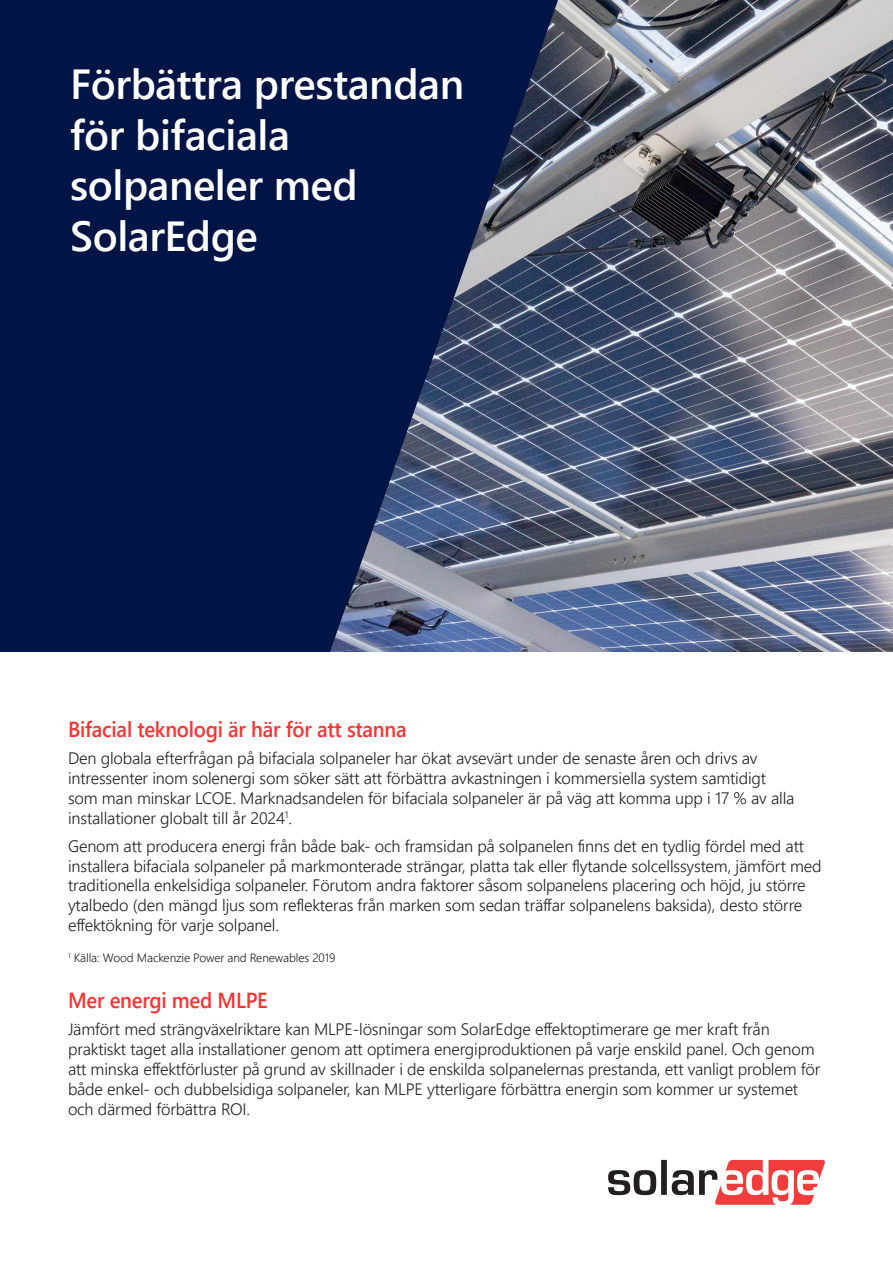
<style>
.page{position:relative;width:893px;height:1263px;background:#fff}
.page>*{position:absolute;margin:0;border:0;box-sizing:border-box;transform-origin:0 0}
.Cover_title_n{font:600 42px/50.4px "Segoe UI";letter-spacing:-.01em;color:#fff}
.Main_subtitle_n{font:600 21.75px "Segoe UI";letter-spacing:-.01em;color:#ff3232;scale:.93 1}
.t1{font:300 16.5px/19.8px "Segoe UI";letter-spacing:-.01em;color:#231f20}
.t2{font:300 12px "Segoe UI";letter-spacing:-.01em;color:#231f20}
</style>
<div class="page">
<img style="left:558px;top:0;width:335px;height:652px">
<svg style="left:0;top:0;width:558px;height:652px;background:#122452"></svg>
<svg style="left:608px;top:1160px;width:217px;height:45px"></svg>
<p class="Cover_title_n" style="left:70px;top:59px;width:396px">Förbättra prestandan för bifaciala</p>
<p class="Cover_title_n" style="left:70px;top:160px;width:289px">solpaneler med<br>SolarEdge</p>
<p class="Main_subtitle_n" style="left:68px;top:711px;width:366px">Bifacial teknologi är här för att stanna</p>
<p class="t1" style="left:68px;top:748px;width:728px">Den globala efterfrågan på bifaciala solpaneler har ökat avsevärt under de senaste åren och drivs av intressenter inom solenergi som söker sätt att förbättra avkastningen i kommersiella system samtidigt som man minskar LCOE. Marknadsandelen för bifaciala solpaneler är på väg att komma upp i 17 % av alla installationer globalt till år 2024<sup>1</sup>.</p>
<p class="t1" style="left:68px;top:835px;width:755px">Genom att producera energi från både bak- och framsidan på solpanelen finns det en tydlig fördel med att installera bifaciala solpaneler på markmonterade strängar, platta tak eller flytande solcellssystem, jämfört med traditionella enkelsidiga solpaneler. Förutom andra faktorer såsom solpanelens placering och höjd, ju större ytalbedo (den mängd ljus som reflekteras från marken som sedan träffar solpanelens baksida), desto större effektökning för varje solpanel.</p>
<p class="t2" style="left:68px;top:948px;width:269px"><sup>1</sup> Källa: Wood Mackenzie Power and Renewables 2019</p>
<p class="Main_subtitle_n" style="left:68px;top:982px;width:216px">Mer energi med MLPE</p>
<p class="t1" style="left:68px;top:1019px;width:754px">Jämfört med strängväxelriktare kan MLPE-lösningar som SolarEdge effektoptimerare ge mer kraft från praktiskt taget alla installationer genom att optimera energiproduktionen på varje enskild panel. Och genom att minska effektförluster på grund av skillnader i de enskilda solpanelernas prestanda, ett vanligt problem för både enkel- och dubbelsidiga solpaneler, kan MLPE ytterligare förbättra energin som kommer ur systemet och därmed förbättra ROI.</p>
</div>
